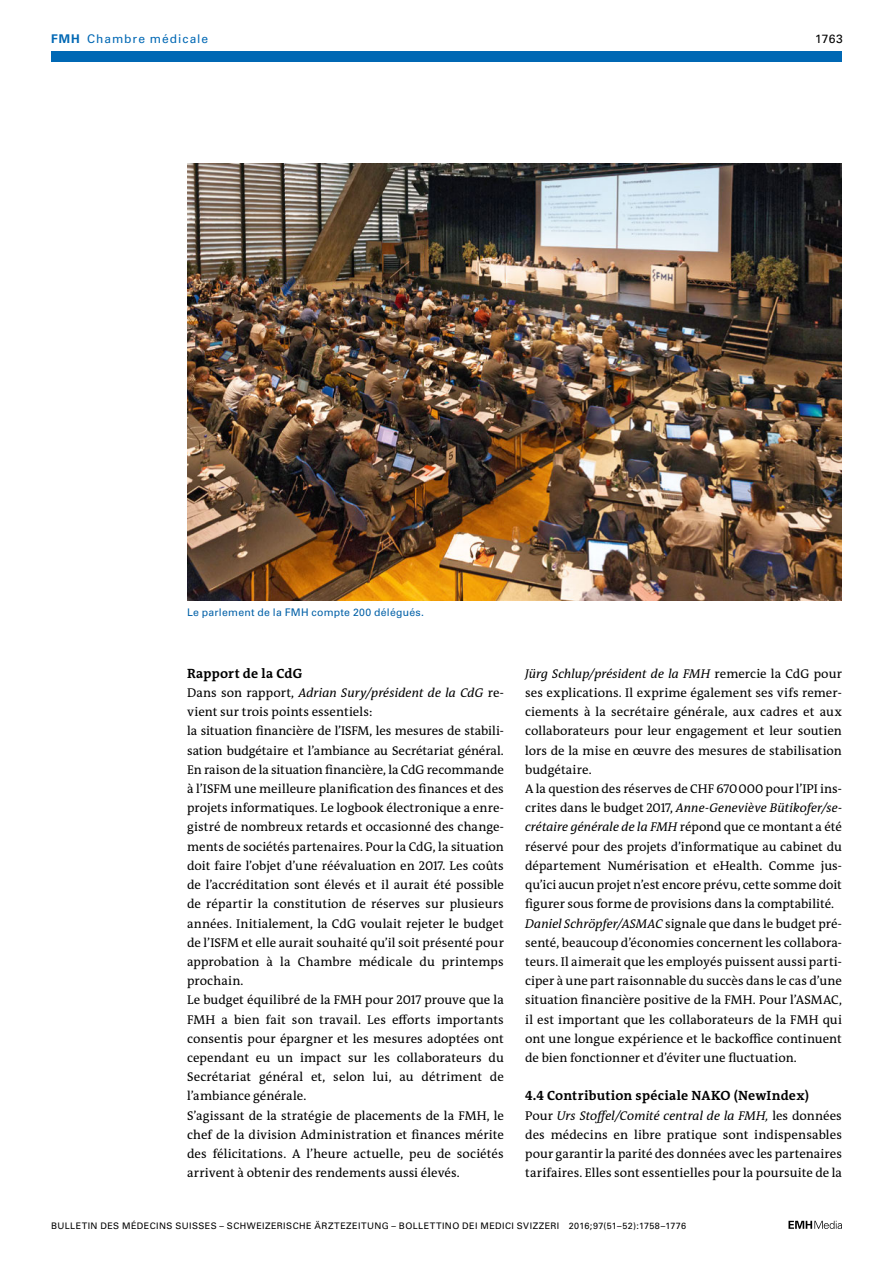
<style>
.page{position:relative;width:893px;height:1263px;background:#fff}
.page>*{position:absolute;margin:0;border:0;box-sizing:border-box;transform-origin:0 0}
.section-h2{font:700 13.5px "The Antiqua B W7";letter-spacing:.015em;color:#000}
.section-pn{font:12.75px/19.2px "The Antiqua B W5 Plain";letter-spacing:.005em;color:#000;text-align:justify}
.t1{font:12px "Univers LT Std";letter-spacing:.08em;color:#0068b4}
.t2{font:12px "Univers LT Std";color:#000}
.fig-caption{font:10.5px "Univers LT Std";letter-spacing:.025em;color:#0060a7}
.t3{font:9px "Univers LT Std";letter-spacing:.045em;color:#000}
.s1{font-weight:700}
.s2{font-style:italic}
</style>
<div class="page">
<svg style="left:788px;top:1221px;width:54px;height:8px"></svg>
<img style="left:187px;top:164px;width:655px;height:437px">
<div style="left:51px;top:51px;width:791px;height:11px;background:#0068b4"></div>
<p class="t1" style="left:51px;top:31px;width:159px"><span class="s1">FMH</span> Chambre médicale</p>
<p class="t2" style="left:815px;top:31px;width:29px">1763</p>
<p class="fig-caption" style="left:187px;top:606px;width:239px">Le parlement de la FMH compte 200 délégués.</p>
<p class="section-h2" style="left:187px;top:665px;width:117px">Rapport de la CdG</p>
<p class="section-pn" style="left:187px;top:683px;width:317px">Dans son rapport, <span class="s2">Adrian Sury/président de la CdG</span> re&shy;vient sur trois points essentiels:</p>
<p class="section-pn" style="left:187px;top:722px;width:318px">la situation financière de l’ISFM, les mesures de stabili&shy;sation budgétaire et l’ambiance au Secrétariat général.<br>En raison de la situation financière, la CdG recommande à l’ISFM une meilleure planification des finances et des projets informatiques. Le logbook électronique a enre&shy;gistré de nombreux retards et occasionné des change&shy;ments de sociétés partenaires. Pour la CdG, la situation doit faire l’objet d’une réévaluation en 2017. Les coûts de l’accréditation sont élevés et il aurait été possible de répartir la constitution de réserves sur plusieurs années. Initialement, la CdG voulait rejeter le budget de l’ISFM et elle aurait souhaité qu’il soit présenté pour approbation à la Chambre médicale du printemps prochain.</p>
<p class="section-pn" style="left:187px;top:990px;width:318px">Le budget équilibré de la FMH pour 2017 prouve que la FMH a bien fait son travail. Les efforts importants consentis pour épargner et les mesures adoptées ont cependant eu un impact sur les collaborateurs du Secrétariat général et, selon lui, au détriment de l’ambiance générale.</p>
<p class="section-pn" style="left:187px;top:1106px;width:318px">S’agissant de la stratégie de placements de la FMH, le chef de la division Administration et finances mérite des félicitations. A l’heure actuelle, peu de sociétés arrivent à obtenir des rendements aussi élevés.</p>
<p class="section-pn" style="left:525px;top:664px;width:318px"><span class="s2">Jürg Schlup/président de la FMH</span> remercie la CdG pour ses explications. Il exprime également ses vifs remer&shy;ciements à la secrétaire générale, aux cadres et aux collaborateurs pour leur engagement et leur soutien lors de la mise en œuvre des mesures de stabilisation budgétaire.</p>
<p class="section-pn" style="left:525px;top:779px;width:318px">A la question des réserves de CHF 670000 pour l’IPI ins&shy;crites dans le budget 2017, <span class="s2">Anne-Geneviève Bütikofer/se&shy;crétaire générale de la FMH</span> répond que ce montant a été réservé pour des projets d’informatique au cabinet du département Numérisation et eHealth. Comme jus&shy;qu’ici aucun projet n’est encore prévu, cette somme doit figurer sous forme de provisions dans la comptabilité.</p>
<p class="section-pn" style="left:525px;top:914px;width:318px"><span class="s2">Daniel Schröpfer/ASMAC</span> signale que dans le budget pré&shy;senté, beaucoup d’économies concernent les collabora&shy;teurs. Il aimerait que les employés puissent aussi parti&shy;ciper à une part raisonnable du succès dans le cas d’une situation financière positive de la FMH. Pour l’ASMAC, il est important que les collaborateurs de la FMH qui ont une longue expérience et le backoffice continuent de bien fonctionner et d’éviter une fluctuation.</p>
<p class="section-h2" style="left:525px;top:1087px;width:285px">4.4 Contribution spéciale NAKO (NewIndex)</p>
<p class="section-pn" style="left:525px;top:1106px;width:318px">Pour <span class="s2">Urs Stoffel/Comité central de la FMH,</span> les données des médecins en libre pratique sont indispensables pour garantir la parité des données avec les partenaires tarifaires. Elles sont essentielles pour la poursuite de la</p>
<p class="t3" style="left:51px;top:1220px;width:637px">BULLETIN DES MÉDECINS SUISSES – SCHWEIZERISCHE ÄRZTEZEITUNG – BOLLETTINO DEI MEDICI SVIZZERI 2016;97(51–52):1758–1776</p>
</div>
